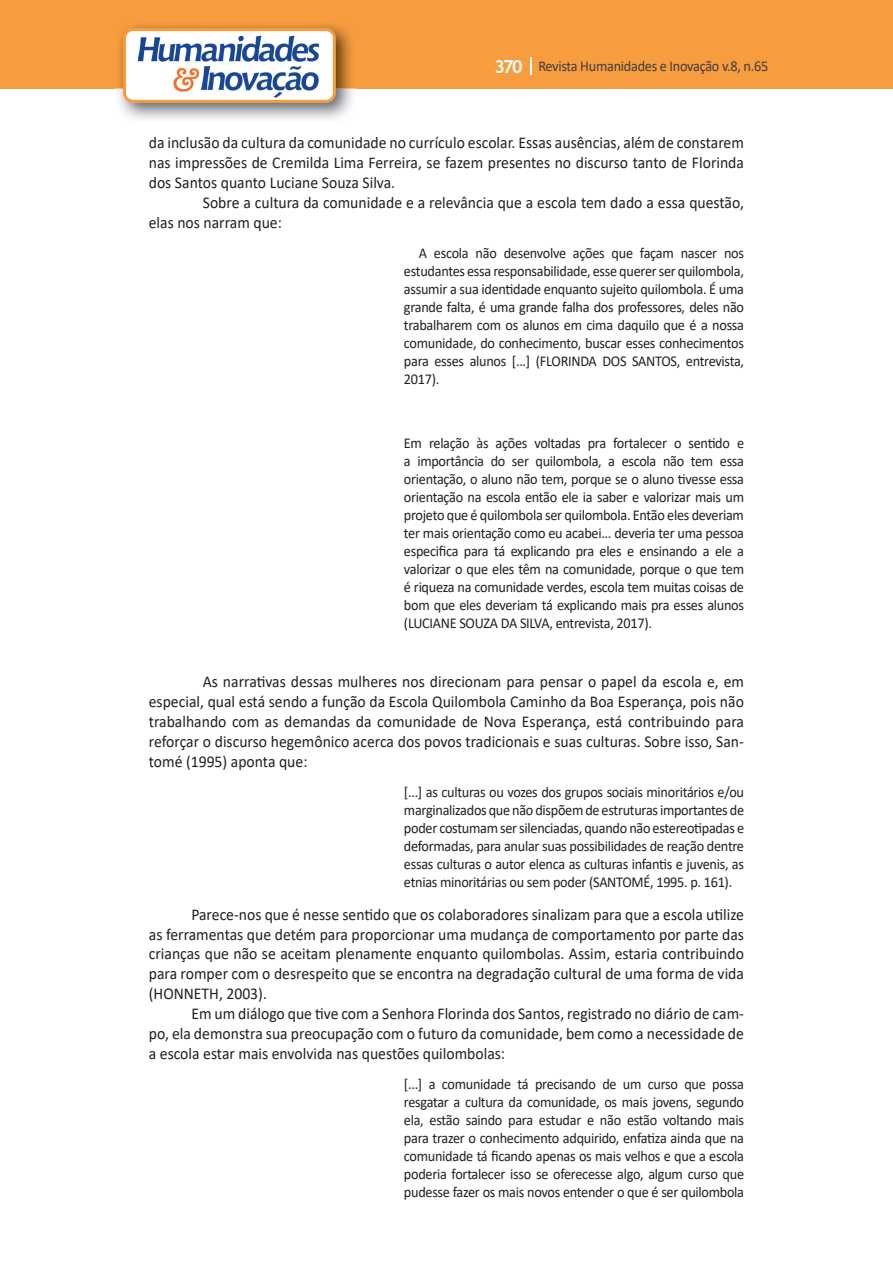
<style>
.page{position:relative;width:893px;height:1263px;background:#fff}
.page>*{position:absolute;margin:0;border:0;box-sizing:border-box;transform-origin:0 0}
.t1{font:16.5px/19.8px "Calibri";color:#231f20;text-align:justify;scale:.95 1}
.t2{font:15px/18px "Calibri";letter-spacing:-.02em;color:#231f20;text-align:justify;scale:.95 1}
.t3{font:15px "Calibri";letter-spacing:-.02em;color:#3e3e3f;scale:.95 1}
.s1{font-family:"Trebuchet MS";font-weight:700;font-size:18px;color:#fff}
</style>
<div class="page">
<div style="left:0;top:0;width:893px;height:88px;background:#f89d3f"></div>
<svg style="left:530px;top:57px;width:2px;height:18px"></svg>
<img style="left:115px;top:24px;width:241px;height:95px">
<div style="left:125px;top:30px;width:209px;height:71px;background:#fff;border-radius:9px"></div>
<img style="left:138px;top:35px;width:181px;height:62px">
<div style="left:123px;top:28px;width:213px;height:75px;border:3px solid #f89d3f;border-radius:9px"></div>
<p class="t3" style="left:495px;top:56px;width:290px"><span class="s1">370</span> Revista Humanidades e Inovação v.8, n.65</p>
<p class="t1" style="left:149px;top:133px;width:628px">da inclusão da cultura da comunidade no currículo escolar. Essas ausências, além de constarem nas impressões de Cremilda Lima Ferreira, se fazem presentes no discurso tanto de Florinda dos Santos quanto Luciane Souza Silva.</p>
<p class="t1" style="left:149px;top:192px;width:628px;text-indent:54px">Sobre a cultura da comunidade e a relevância que a escola tem dado a essa questão, elas nos narram que:</p>
<p class="t2" style="left:404px;top:244px;width:360px;text-indent:15px">A escola não desenvolve ações que façam nascer nos estudantes essa responsabilidade, esse querer ser quilombola, assumir a sua identidade enquanto sujeito quilombola. É uma grande falta, é uma grande falha dos professores, deles não trabalharem com os alunos em cima daquilo que é a nossa comunidade, do conhecimento, buscar esses conhecimentos para esses alunos [...] (FLORINDA DOS SANTOS, entrevista, 2017).</p>
<p class="t2" style="left:404px;top:433px;width:360px">Em relação às ações voltadas pra fortalecer o sentido e a importância do ser quilombola, a escola não tem essa orientação, o aluno não tem, porque se o aluno tivesse essa orientação na escola então ele ia saber e valorizar mais um projeto que é quilombola ser quilombola. Então eles deveriam ter mais orientação como eu acabei... deveria ter uma pessoa especifica para tá explicando pra eles e ensinando a ele a valorizar o que eles têm na comunidade, porque o que tem é riqueza na comunidade verdes, escola tem muitas coisas de bom que eles deveriam tá explicando mais pra esses alunos (LUCIANE SOUZA DA SILVA, entrevista, 2017).</p>
<p class="t1" style="left:149px;top:671px;width:628px;text-indent:54px">As narrativas dessas mulheres nos direcionam para pensar o papel da escola e, em especial, qual está sendo a função da Escola Quilombola Caminho da Boa Esperança, pois não trabalhando com as demandas da comunidade de Nova Esperança, está contribuindo para reforçar o discurso hegemônico acerca dos povos tradicionais e suas culturas. Sobre isso, San&shy;tomé (1995) aponta que:</p>
<p class="t2" style="left:404px;top:783px;width:360px">[...] as culturas ou vozes dos grupos sociais minoritários e/ou marginalizados que não dispõem de estruturas importantes de poder costumam ser silenciadas, quando não estereotipadas e deformadas, para anular suas possibilidades de reação dentre essas culturas o autor elenca as culturas infantis e juvenis, as etnias minoritárias ou sem poder (SANTOMÉ, 1995. p. 161).</p>
<p class="t1" style="left:149px;top:904px;width:628px;text-indent:43px">Parece-nos que é nesse sentido que os colaboradores sinalizam para que a escola utilize as ferramentas que detém para proporcionar uma mudança de comportamento por parte das crianças que não se aceitam plenamente enquanto quilombolas. Assim, estaria contribuindo para romper com o desrespeito que se encontra na degradação cultural de uma forma de vida (HONNETH, 2003).</p>
<p class="t1" style="left:149px;top:1003px;width:628px;text-indent:43px">Em um diálogo que tive com a Senhora Florinda dos Santos, registrado no diário de cam&shy;po, ela demonstra sua preocupação com o futuro da comunidade, bem como a necessidade de a escola estar mais envolvida nas questões quilombolas:</p>
<p class="t2" style="left:404px;top:1075px;width:360px">[...] a comunidade tá precisando de um curso que possa resgatar a cultura da comunidade, os mais jovens, segundo ela, estão saindo para estudar e não estão voltando mais para trazer o conhecimento adquirido, enfatiza ainda que na comunidade tá ficando apenas os mais velhos e que a escola poderia fortalecer isso se oferecesse algo, algum curso que pudesse fazer os mais novos entender o que é ser quilombola</p>
</div>
